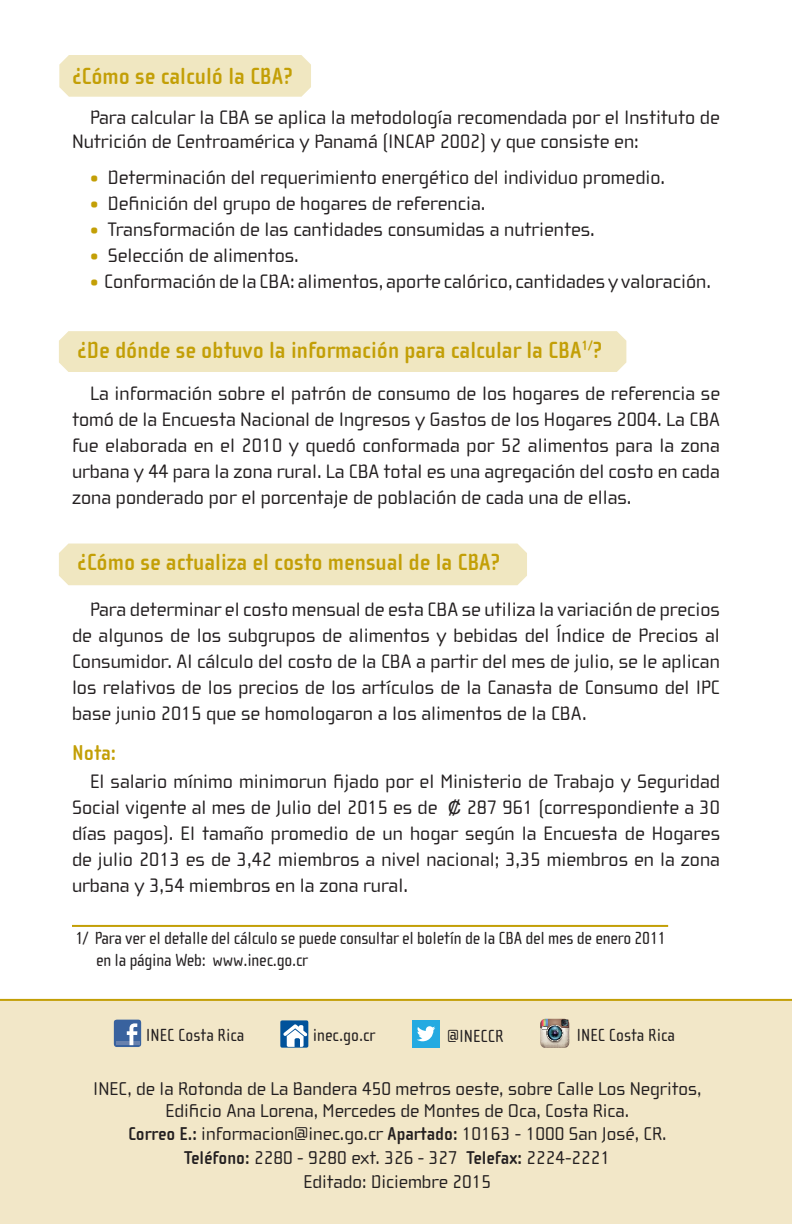
<style>
.page{position:relative;width:792px;height:1224px;background:#fff}
.page>*{position:absolute;margin:0;border:0;box-sizing:border-box;transform-origin:0 0}
.t1{font:700 24px "Cholla Sans";color:#c39f06}
.t2{font:700 22px "Cholla Sans";color:#c39f06}
.t3{font:20px/26px "Cholla Wide";color:#231f20;text-align:justify}
.t4{font:19px "Cholla Wide";color:#231f20}
.t5{font:18px "Cholla Sans";letter-spacing:-.015em;color:#231f20}
.s1{color:#c39f06}
.s2{font-family:"Helvetica";font-size:18px}
.s3{font-family:"Cholla Sans";font-weight:700}
</style>
<div class="page">
<div style="left:59px;top:543px;width:468px;height:43px;background:#f0e7c1"></div>
<div style="left:59px;top:55px;width:252px;height:42px;background:#f0e7c1"></div>
<div style="left:59px;top:331px;width:568px;height:41px;background:#f0e7c1"></div>
<hr style="left:72px;top:925px;width:596px;height:2px;background:#c39f06">
<div style="left:0;top:999px;width:792px;height:225px;background:#f2e7c8"></div>
<svg style="left:114px;top:1019px;width:27px;height:28px"></svg>
<div style="left:280px;top:1020px;width:28px;height:28px;background:#01529b;border-radius:2px"></div>
<svg style="left:283px;top:1024px;width:24px;height:23px"></svg>
<div style="left:412px;top:1020px;width:28px;height:28px;background:#24aae1"></div>
<svg style="left:417px;top:1026px;width:18px;height:15px"></svg>
<img style="left:540px;top:1019px;width:29px;height:29px">
<p class="t1" style="left:72px;top:63px;width:222px">¿Cómo se calculó la CBA?</p>
<p class="t3" style="left:72px;top:105px;width:649px;line-height:24px;text-indent:18px">Para calcular la CBA se aplica la metodología recomendada por el Instituto de<br>Nutrición de Centroamérica y Panamá (INCAP 2002) y que consiste en:</p>
<p class="t3" style="left:90px;top:164px;width:577px"><span class="s1">•</span> Determinación del requerimiento energético del individuo promedio.</p>
<p class="t3" style="left:90px;top:190px;width:397px"><span class="s1">•</span> Definición del grupo de hogares de referencia.</p>
<p class="t3" style="left:90px;top:216px;width:506px"><span class="s1">•</span> Transformación de las cantidades consumidas a nutrientes.</p>
<p class="t3" style="left:90px;top:242px;width:210px"><span class="s1">•</span> Selección de alimentos.</p>
<p class="t3" style="left:90px;top:268px;width:623px"><span class="s1">•</span> Conformación de la CBA: alimentos, aporte calórico, cantidades y valoración.</p>
<p class="t1" style="left:77px;top:337px;width:526px">¿De dónde se obtuvo la información para calcular la CBA<sup>1/</sup>?</p>
<p class="t3" style="left:72px;top:380px;width:650px;text-indent:18px">La información sobre el patrón de consumo de los hogares de referencia se tomó de la Encuesta Nacional de Ingresos y Gastos de los Hogares 2004. La CBA fue elaborada en el 2010 y quedó conformada por 52 alimentos para la zona urbana y 44 para la zona rural. La CBA total es una agregación del costo en cada zona ponderado por el porcentaje de población de cada una de ellas.</p>
<p class="t1" style="left:77px;top:549px;width:425px">¿Cómo se actualiza el costo mensual de la CBA?</p>
<p class="t3" style="left:72px;top:596px;width:650px;text-indent:18px">Para determinar el costo mensual de esta CBA se utiliza la variación de precios de algunos de los subgrupos de alimentos y bebidas del Índice de Precios al Consumidor. Al cálculo del costo de la CBA a partir del mes de julio, se le aplican los relativos de los precios de los artículos de la Canasta de Consumo del IPC base junio 2015 que se homologaron a los alimentos de la CBA.</p>
<p class="t2" style="left:72px;top:740px;width:46px">Nota:</p>
<p class="t3" style="left:72px;top:768px;width:650px;text-indent:18px">El salario mínimo minimorun fijado por el Ministerio de Trabajo y Seguridad Social vigente al mes de Julio del 2015 es de <span class="s2">₡</span> 287 961 (correspondiente a 30 días pagos). El tamaño promedio de un hogar según la Encuesta de Hogares de julio 2013 es de 3,42 miembros a nivel nacional; 3,35 miembros en la zona urbana y 3,54 miembros en la zona rural.</p>
<p class="t5" style="left:75px;top:928px;width:592px">1/ Para ver el detalle del cálculo se puede consultar el boletín de la CBA del mes de enero 2011</p>
<p class="t5" style="left:96px;top:950px;width:213px">en la página Web: www.inec.go.cr</p>
<p class="t5" style="left:146px;top:1025px;width:100px">INEC Costa Rica</p>
<p class="t5" style="left:313px;top:1025px;width:64px">inec.go.cr</p>
<p class="t5" style="left:447px;top:1026px;width:58px">@INECCR</p>
<p class="t5" style="left:576px;top:1026px;width:100px">INEC Costa Rica</p>
<p class="t4" style="left:93px;top:1078px;width:610px">INEC, de la Rotonda de La Bandera 450 metros oeste, sobre Calle Los Negritos,</p>
<p class="t4" style="left:165px;top:1101px;width:465px">Edifi cio Ana Lorena, Mercedes de Montes de Oca, Costa Rica.</p>
<p class="t4" style="left:128px;top:1124px;width:540px"><span class="s3">Correo E.:</span> informacion@inec.go.cr <span class="s3">Apartado:</span> 10163 - 1000 San José, CR.</p>
<p class="t4" style="left:184px;top:1148px;width:427px"><span class="s3">Teléfono:</span> 2280 - 9280 ext. 326 - 327 <span class="s3">Telefax:</span> 2224-2221</p>
<p class="t4" style="left:303px;top:1172px;width:189px">Editado: Diciembre 2015</p>
</div>
